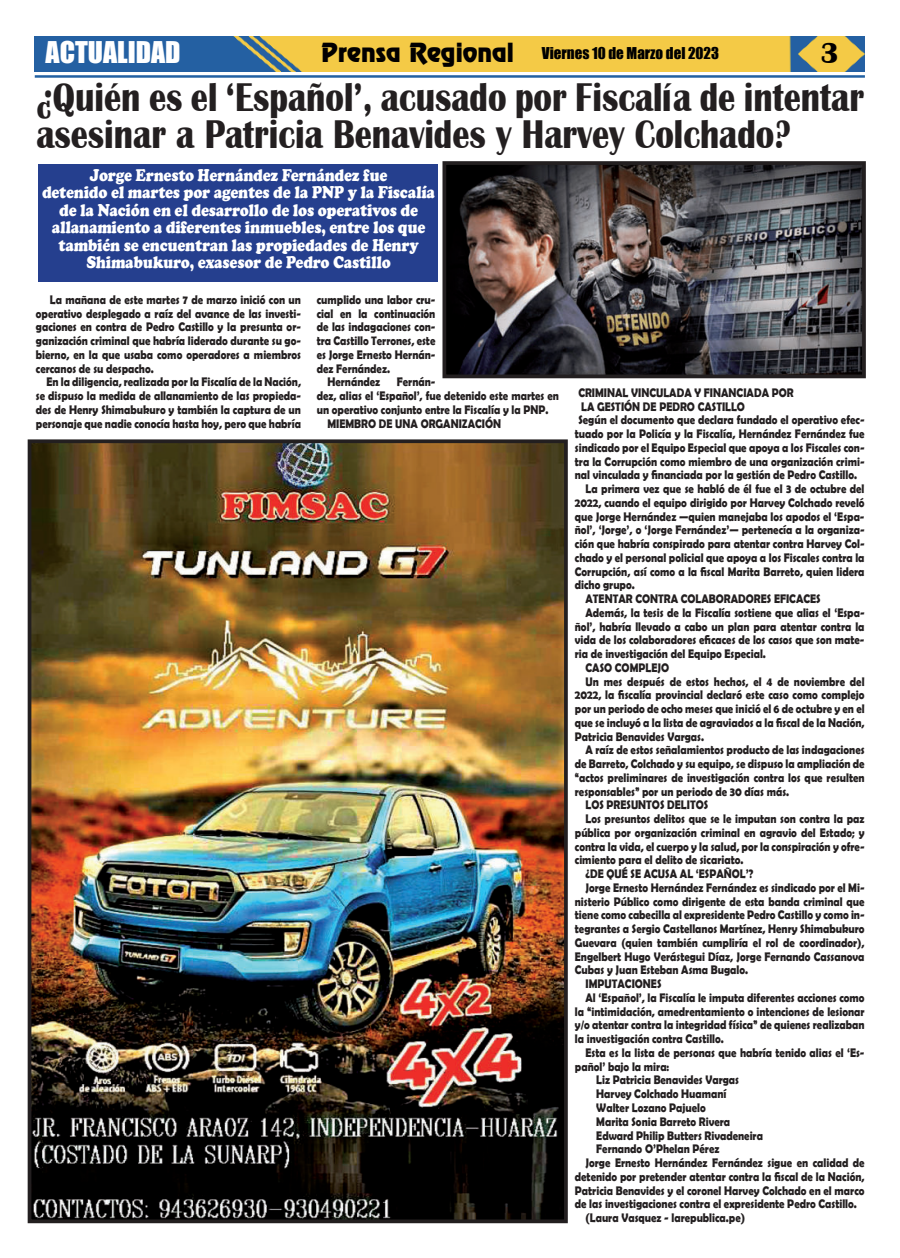
<style>
.page{position:relative;width:900px;height:1258px;background:#fff}
.page>*{position:absolute;margin:0;border:0;box-sizing:border-box;transform-origin:0 0}
.t1{font:700 41.25px/37.5px "Britannic";color:#231f20;scale:.83 1}
.t2{font:700 30px "Britannic";color:#020000}
.t3{font:27.5px "Impact";color:#fff}
.t4{font:900 17.5px/17.5px "Cooper";color:#fff;text-align:center;scale:.84 1}
.t5{font:15px "Impact";color:#000}
.t6{font:700 12.5px/13.8px "Berlin Sans FB Demi";color:#231f20;text-align:justify;scale:.86 1}
.s1{font-family:"Renfrew Normal";font-size:23.75px;color:#020000}
</style>
<div class="page">
<hr style="left:35px;top:75px;width:830px;height:3px;background:#2361a2">
<img style="left:35px;top:36px;width:830px;height:36px">
<img style="left:33px;top:444px;width:530px;height:774px">
<div style="left:28px;top:439px;width:540px;height:784px;border:4px solid #231f20"></div>
<img style="left:447px;top:166px;width:414px;height:207px">
<div style="left:442px;top:161px;width:424px;height:217px;border:4px solid #231f20"></div>
<div style="left:38px;top:164px;width:400px;height:118px;background:#253f8e"></div>
<h3 class="t3" style="left:46px;top:38px;width:136px">ACTUALIDAD</h3>
<p class="t5" style="left:321px;top:45px;width:400px"><span class="s1">Prensa Regional</span> Viernes 10 de Marzo del 2023</p>
<h2 class="t2" style="left:820px;top:43px;width:20px">3</h2>
<h1 class="t1" style="left:36px;top:81px;width:999px">¿Quién es el ‘Español’, acusado por Fiscalía de intentar asesinar a Patricia Benavides y Harvey Colchado?</h1>
<p class="t4" style="left:42px;top:167px;width:470px">Jorge Ernesto Hernández Fernández fue<br>detenido el martes por agentes de la PNP y la Fiscalía de la Nación en el desarrollo de los operativos de allanamiento a diferentes inmuebles, entre los que también se encuentran las propiedades de Henry Shimabukuro, exasesor de Pedro Castillo</p>
<p class="t6" style="left:36px;top:293px;width:310px;text-indent:14px">La mañana de este martes 7 de marzo inició con un operativo desplegado a raíz del avance de las investi&shy;gaciones en contra de Pedro Castillo y la presunta or&shy;ganización criminal que habría liderado durante su go&shy;bierno, en la que usaba como operadores a miembros cercanos de su despacho.</p>
<p class="t6" style="left:36px;top:375px;width:310px;text-indent:11px">En la diligencia, realizada por la Fiscalía de la Nación, se dispuso la medida de allanamiento de las propieda&shy;des de Henry Shimabukuro y también la captura de un personaje que nadie conocía hasta hoy, pero que habría</p>
<p class="t6" style="left:317px;top:293px;width:139px">cumplido una labor cru-</p>
<p class="t6" style="left:317px;top:307px;width:139px">cial en la continuación</p>
<p class="t6" style="left:317px;top:321px;width:139px">de las indagaciones con-</p>
<p class="t6" style="left:317px;top:335px;width:139px">tra Castillo Terrones, este</p>
<p class="t6" style="left:317px;top:348px;width:139px">es Jorge Ernesto Hernán-</p>
<p class="t6" style="left:317px;top:361px;width:87px">dez Fernández.</p>
<p class="t6" style="left:327px;top:375px;width:63px">Hernández</p>
<p class="t6" style="left:397px;top:375px;width:46px">Fernán-</p>
<p class="t6" style="left:317px;top:389px;width:283px">dez, alias el ‘Español’, fue detenido este martes en</p>
<p class="t6" style="left:317px;top:402px;width:271px">un operativo conjunto entre la Fiscalía y la PNP.</p>
<p class="t6" style="left:327px;top:416px;width:203px">MIEMBRO DE UNA ORGANIZACIÓN</p>
<p class="t6" style="left:578px;top:386px;width:252px">CRIMINAL VINCULADA Y FINANCIADA POR</p>
<p class="t6" style="left:581px;top:400px;width:192px">LA GESTIÓN DE PEDRO CASTILLO</p>
<p class="t6" style="left:578px;top:414px;width:334px">Según el documento que declara fundado el operativo efec-</p>
<p class="t6" style="left:575px;top:427px;width:338px">tuado por la Policía y la Fiscalía, Hernández Fernández fue</p>
<p class="t6" style="left:575px;top:441px;width:338px">sindicado por el Equipo Especial que apoya a los Fiscales con-</p>
<p class="t6" style="left:575px;top:454px;width:338px">tra la Corrupción como miembro de una organización crimi-</p>
<p class="t6" style="left:575px;top:468px;width:330px">nal vinculada y financiada por la gestión de Pedro Castillo.</p>
<p class="t6" style="left:586px;top:482px;width:326px">La primera vez que se habló de él fue el 3 de octubre del</p>
<p class="t6" style="left:575px;top:496px;width:338px">2022, cuando el equipo dirigido por Harvey Colchado reveló</p>
<p class="t6" style="left:575px;top:509px;width:338px">que Jorge Hernández —quien manejaba los apodos el ‘Espa-</p>
<p class="t6" style="left:575px;top:523px;width:338px">ñol’, ‘Jorge’, o ‘Jorge Fernández’— pertenecía a la organiza-</p>
<p class="t6" style="left:575px;top:538px;width:338px">ción que habría conspirado para atentar contra Harvey Col-</p>
<p class="t6" style="left:575px;top:551px;width:338px">chado y el personal policial que apoya a los Fiscales contra la</p>
<p class="t6" style="left:575px;top:564px;width:338px">Corrupción, así como a la fiscal Marita Barreto, quien lidera</p>
<p class="t6" style="left:575px;top:578px;width:71px">dicho grupo.</p>
<p class="t6" style="left:586px;top:592px;width:275px">ATENTAR CONTRA COLABORADORES EFICACES</p>
<p class="t6" style="left:586px;top:606px;width:326px">Además, la tesis de la Fiscalía sostiene que alias el ‘Espa-</p>
<p class="t6" style="left:575px;top:620px;width:338px">ñol’, habría llevado a cabo un plan para atentar contra la</p>
<p class="t6" style="left:575px;top:633px;width:338px">vida de los colaboradores eficaces de los casos que son mate-</p>
<p class="t6" style="left:575px;top:647px;width:224px">ria de investigación del Equipo Especial.</p>
<p class="t6" style="left:586px;top:661px;width:99px">CASO COMPLEJO</p>
<p class="t6" style="left:586px;top:675px;width:326px">Un mes después de estos hechos, el 4 de noviembre del</p>
<p class="t6" style="left:575px;top:688px;width:338px">2022, la fiscalía provincial declaró este caso como complejo</p>
<p class="t6" style="left:575px;top:703px;width:338px">por un periodo de ocho meses que inició el 6 de octubre y en el</p>
<p class="t6" style="left:575px;top:716px;width:338px">que se incluyó a la lista de agraviados a la fiscal de la Nación,</p>
<p class="t6" style="left:575px;top:729px;width:152px">Patricia Benavides Vargas.</p>
<p class="t6" style="left:586px;top:743px;width:326px">A raíz de estos señalamientos producto de las indagaciones</p>
<p class="t6" style="left:575px;top:758px;width:338px">de Barreto, Colchado y su equipo, se dispuso la ampliación de</p>
<p class="t6" style="left:575px;top:771px;width:338px">“actos preliminares de investigación contra los que resulten</p>
<p class="t6" style="left:575px;top:784px;width:251px">responsables” por un periodo de 30 días más.</p>
<p class="t6" style="left:586px;top:799px;width:144px">LOS PRESUNTOS DELITOS</p>
<p class="t6" style="left:586px;top:812px;width:326px">Los presuntos delitos que se le imputan son contra la paz</p>
<p class="t6" style="left:575px;top:826px;width:338px">pública por organización criminal en agravio del Estado; y</p>
<p class="t6" style="left:575px;top:840px;width:338px">contra la vida, el cuerpo y la salud, por la conspiración y ofre-</p>
<p class="t6" style="left:575px;top:853px;width:198px">cimiento para el delito de sicariato.</p>
<p class="t6" style="left:586px;top:867px;width:197px">¿DE QUÉ SE ACUSA AL ‘ESPAÑOL’?</p>
<p class="t6" style="left:586px;top:881px;width:326px">Jorge Ernesto Hernández Fernández es sindicado por el Mi-</p>
<p class="t6" style="left:575px;top:895px;width:338px">nisterio Público como dirigente de esta banda criminal que</p>
<p class="t6" style="left:575px;top:909px;width:338px">tiene como cabecilla al expresidente Pedro Castillo y como in-</p>
<p class="t6" style="left:575px;top:922px;width:338px">tegrantes a Sergio Castellanos Martínez, Henry Shimabukuro</p>
<p class="t6" style="left:575px;top:936px;width:338px">Guevara (quien también cumpliría el rol de coordinador),</p>
<p class="t6" style="left:575px;top:949px;width:338px">Engelbert Hugo Verástegui Díaz, Jorge Fernando Cassanova</p>
<p class="t6" style="left:575px;top:963px;width:203px">Cubas y Juan Esteban Asma Bugalo.</p>
<p class="t6" style="left:586px;top:977px;width:90px">IMPUTACIONES</p>
<p class="t6" style="left:586px;top:991px;width:326px">Al ‘Español’, la Fiscalía le imputa diferentes acciones como</p>
<p class="t6" style="left:575px;top:1005px;width:338px">la “intimidación, amedrentamiento o intenciones de lesionar</p>
<p class="t6" style="left:575px;top:1018px;width:338px">y/o atentar contra la integridad física” de quienes realizaban</p>
<p class="t6" style="left:575px;top:1032px;width:175px">la investigación contra Castillo.</p>
<p class="t6" style="left:586px;top:1046px;width:326px">Esta es la lista de personas que habría tenido alias el ‘Es-</p>
<p class="t6" style="left:575px;top:1060px;width:111px">pañol’ bajo la mira:</p>
<p class="t6" style="left:596px;top:1073px;width:168px">Liz Patricia Benavides Vargas</p>
<p class="t6" style="left:596px;top:1088px;width:153px">Harvey Colchado Huamaní</p>
<p class="t6" style="left:596px;top:1101px;width:129px">Walter Lozano Pajuelo</p>
<p class="t6" style="left:596px;top:1114px;width:157px">Marita Sonia Barreto Rivera</p>
<p class="t6" style="left:596px;top:1129px;width:195px">Edward Philip Butters Rivadeneira</p>
<p class="t6" style="left:596px;top:1142px;width:145px">Fernando O’Phelan Pérez</p>
<p class="t6" style="left:586px;top:1156px;width:326px">Jorge Ernesto Hernández Fernández sigue en calidad de</p>
<p class="t6" style="left:575px;top:1169px;width:338px">detenido por pretender atentar contra la fiscal de la Nación,</p>
<p class="t6" style="left:575px;top:1184px;width:338px">Patricia Benavides y el coronel Harvey Colchado en el marco</p>
<p class="t6" style="left:575px;top:1197px;width:329px">de las investigaciones contra el expresidente Pedro Castillo.</p>
<p class="t6" style="left:586px;top:1211px;width:187px">(Laura Vasquez - larepublica.pe)</p>
</div>
